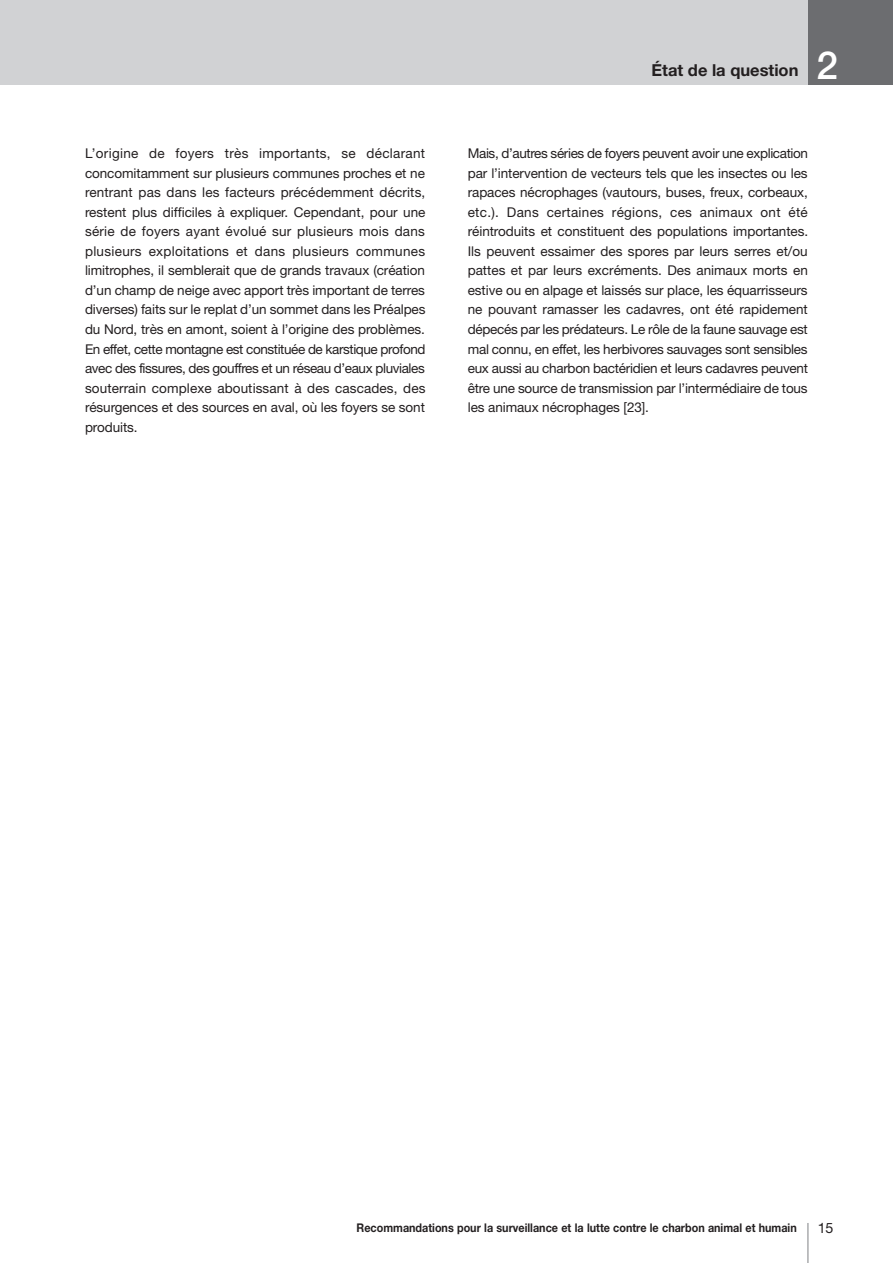
<style>
.page{position:relative;width:893px;height:1263px;background:#fff}
.page>*{position:absolute;margin:0;border:0;box-sizing:border-box;transform-origin:0 0}
.t1{font:500 38.7px "Helvetica Neue";color:#fff}
.t2{font:700 16.5px "Helvetica Neue";color:#231f20}
.t3{font:14.25px "Helvetica Neue";color:#231f20}
.t4{font:13.5px/19.5px "Helvetica Neue";letter-spacing:-.005em;color:#231f20;text-align:justify}
.t5{font:700 12px "Helvetica Neue";color:#231f20;scale:.9 1}
</style>
<div class="page">
<div style="left:0;top:0;width:893px;height:85px;background:#d1d2d4"></div>
<div style="left:808px;top:0;width:85px;height:85px;background:#6c6d70"></div>
<hr style="left:807px;top:1223px;width:1px;height:40px;background:#808285">
<p class="t2" style="left:651px;top:64px;width:148px">État de la question</p>
<h1 class="t1" style="left:816px;top:51px;width:23px">2</h1>
<p class="t4" style="left:85px;top:145px;width:342px">L’origine de foyers très importants, se déclarant concomitamment sur plusieurs communes proches et ne rentrant pas dans les facteurs précédemment décrits, restent plus difficiles à expliquer. Cependant, pour une série de foyers ayant évolué sur plusieurs mois dans plusieurs exploitations et dans plusieurs communes limitrophes, il semblerait que de grands travaux (création d’un champ de neige avec apport très important de terres diverses) faits sur le replat d’un sommet dans les Préalpes du Nord, très en amont, soient à l’origine des problèmes.<br>En effet, cette montagne est constituée de karstique profond avec des fissures, des gouffres et un réseau d’eaux pluviales souterrain complexe aboutissant à des cascades, des résurgences et des sources en aval, où les foyers se sont produits.</p>
<p class="t4" style="left:468px;top:145px;width:342px">Mais, d’autres séries de foyers peuvent avoir une explication par l’intervention de vecteurs tels que les insectes ou les rapaces nécrophages (vautours, buses, freux, corbeaux, etc.). Dans certaines régions, ces animaux ont été réintroduits et constituent des populations importantes.<br>Ils peuvent essaimer des spores par leurs serres et/ou pattes et par leurs excréments. Des animaux morts en estive ou en alpage et laissés sur place, les équarrisseurs ne pouvant ramasser les cadavres, ont été rapidement dépecés par les prédateurs. Le rôle de la faune sauvage est mal connu, en effet, les herbivores sauvages sont sensibles eux aussi au charbon bactéridien et leurs cadavres peuvent être une source de transmission par l’intermédiaire de tous les animaux nécrophages [23].</p>
<p class="t5" style="left:357px;top:1223px;width:491px">Recommandations pour la surveillance et la lutte contre le charbon animal et humain</p>
<p class="t3" style="left:818px;top:1222px;width:17px">15</p>
</div>
